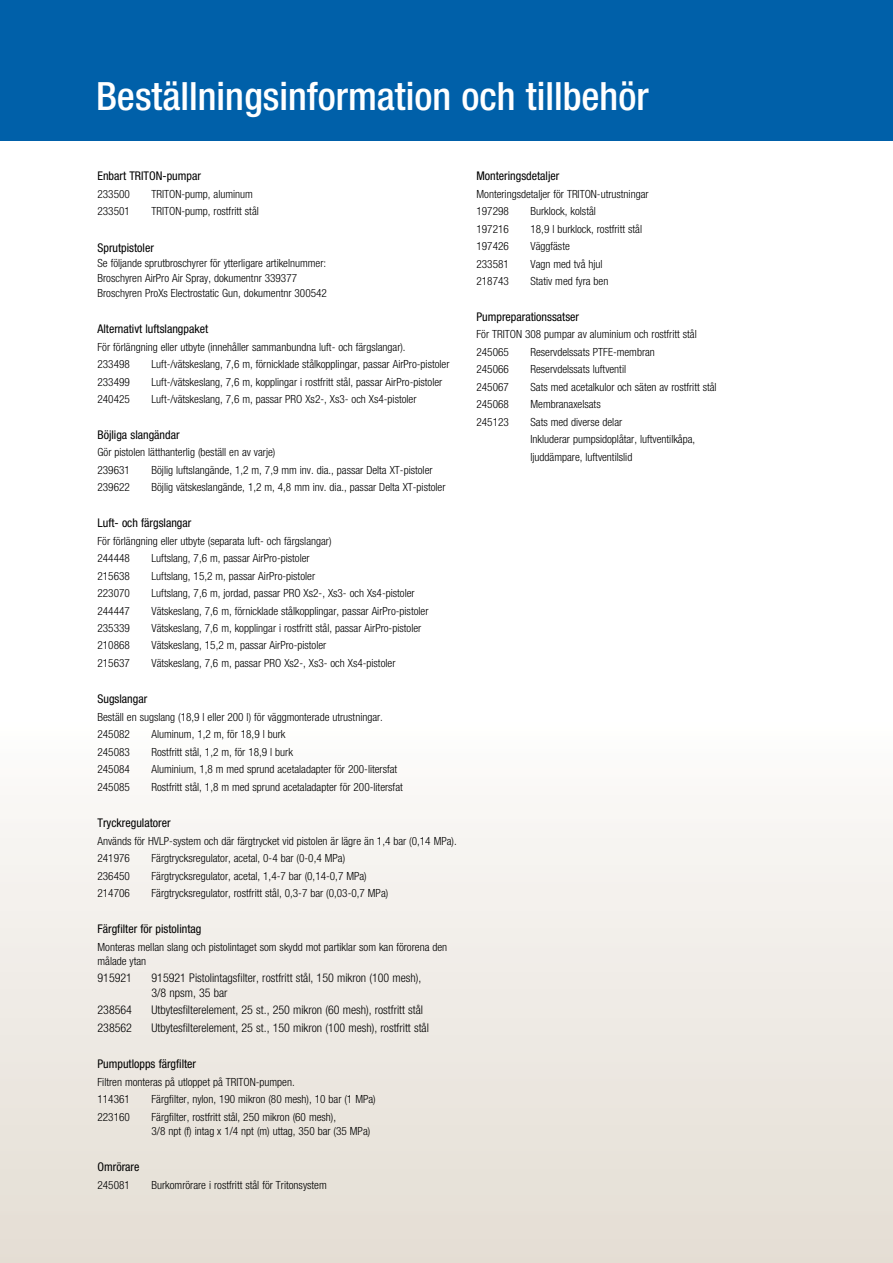
<style>
.page{position:relative;width:893px;height:1263px;background:#fff}
.page>*{position:absolute;margin:0;border:0;box-sizing:border-box;transform-origin:0 0}
.t1{font:500 condensed 39px "Helvetica Neue LT Std";color:#fff}
.t2{font:condensed 12px "Helvetica Neue LT Std";color:#000}
.t3{font:300 condensed 12px/14.2px "Helvetica Neue LT Std";color:#000}
.t4{font:300 condensed 11.25px/17.5px "Helvetica Neue LT Std";color:#000}
</style>
<div class="page">
<div style="left:0;top:716px;width:893px;height:547px;background:linear-gradient(to bottom,#fdfcfc,#e3dcd3)"></div>
<div style="left:0;top:0;width:893px;height:140px;background:#0060a9"></div>
<h1 class="t1" style="left:96px;top:82px;width:554px">Beställningsinformation och tillbehör</h1>
<p class="t2" style="left:98px;top:172px;width:105px">Enbart TRITON-pumpar</p>
<p class="t4" style="left:98px;top:186px;width:34px">233500</p>
<p class="t4" style="left:152px;top:186px;width:103px">TRITON-pump, aluminum</p>
<p class="t4" style="left:98px;top:204px;width:34px">233501</p>
<p class="t4" style="left:152px;top:204px;width:109px">TRITON-pump, rostfritt stål</p>
<p class="t2" style="left:98px;top:243px;width:58px">Sprutpistoler</p>
<p class="t4" style="left:98px;top:256px;width:231px;line-height:15px">Se följande sprutbroschyrer för ytterligare artikelnummer:<br>Broschyren AirPro Air Spray, dokumentnr 339377<br>Broschyren ProXs Electrostatic Gun, dokumentnr 300542</p>
<p class="t2" style="left:98px;top:325px;width:112px">Alternativt luftslangpaket</p>
<p class="t4" style="left:98px;top:339px;width:310px">För förlängning eller utbyte (innehåller sammanbundna luft- och färgslangar).<br>233498</p>
<p class="t4" style="left:152px;top:357px;width:300px">Luft-/vätskeslang, 7,6 m, förnicklade stålkopplingar, passar AirPro-pistoler</p>
<p class="t4" style="left:98px;top:374px;width:34px">233499</p>
<p class="t4" style="left:152px;top:374px;width:292px">Luft-/vätskeslang, 7,6 m, kopplingar i rostfritt stål, passar AirPro-pistoler</p>
<p class="t4" style="left:98px;top:392px;width:34px">240425</p>
<p class="t4" style="left:152px;top:392px;width:267px">Luft-/vätskeslang, 7,6 m, passar PRO Xs2-, Xs3- och Xs4-pistoler</p>
<p class="t2" style="left:98px;top:430px;width:84px">Böjliga slangändar</p>
<p class="t4" style="left:98px;top:445px;width:179px">Gör pistolen lätthanterlig (beställ en av varje)<br>239631</p>
<p class="t4" style="left:152px;top:462px;width:283px">Böjlig luftslangände, 1,2 m, 7,9 mm inv. dia., passar Delta XT-pistoler</p>
<p class="t4" style="left:98px;top:480px;width:34px">239622</p>
<p class="t4" style="left:152px;top:480px;width:296px">Böjlig vätskeslangände, 1,2 m, 4,8 mm inv. dia., passar Delta XT-pistoler</p>
<p class="t2" style="left:98px;top:518px;width:95px">Luft- och färgslangar</p>
<p class="t4" style="left:98px;top:533px;width:236px">För förlängning eller utbyte (separata luft- och färgslangar)<br>244448</p>
<p class="t4" style="left:152px;top:551px;width:160px">Luftslang, 7,6 m, passar AirPro-pistoler</p>
<p class="t4" style="left:98px;top:568px;width:34px">215638</p>
<p class="t4" style="left:152px;top:568px;width:165px">Luftslang, 15,2 m, passar AirPro-pistoler</p>
<p class="t4" style="left:98px;top:586px;width:34px">223070</p>
<p class="t4" style="left:152px;top:586px;width:265px">Luftslang, 7,6 m, jordad, passar PRO Xs2-, Xs3- och Xs4-pistoler</p>
<p class="t4" style="left:98px;top:603px;width:34px">244447</p>
<p class="t4" style="left:152px;top:603px;width:278px">Vätskeslang, 7,6 m, förnicklade stålkopplingar, passar AirPro-pistoler</p>
<p class="t4" style="left:98px;top:621px;width:34px">235339</p>
<p class="t4" style="left:152px;top:621px;width:271px">Vätskeslang, 7,6 m, kopplingar i rostfritt stål, passar AirPro-pistoler</p>
<p class="t4" style="left:98px;top:638px;width:34px">210868</p>
<p class="t4" style="left:152px;top:638px;width:176px">Vätskeslang, 15,2 m, passar AirPro-pistoler</p>
<p class="t4" style="left:98px;top:656px;width:34px">215637</p>
<p class="t4" style="left:152px;top:656px;width:245px">Vätskeslang, 7,6 m, passar PRO Xs2-, Xs3- och Xs4-pistoler</p>
<p class="t2" style="left:98px;top:695px;width:51px">Sugslangar</p>
<p class="t4" style="left:98px;top:709px;width:287px">Beställ en sugslang (18,9 l eller 200 l) för väggmonterade utrustningar.<br>245082</p>
<p class="t4" style="left:152px;top:727px;width:135px">Aluminum, 1,2 m, för 18,9 l burk</p>
<p class="t4" style="left:98px;top:744px;width:34px">245083</p>
<p class="t4" style="left:152px;top:744px;width:143px">Rostfritt stål, 1,2 m, för 18,9 l burk</p>
<p class="t4" style="left:98px;top:762px;width:34px">245084</p>
<p class="t4" style="left:152px;top:762px;width:247px">Aluminium, 1,8 m med sprund acetaladapter för 200-litersfat</p>
<p class="t4" style="left:98px;top:779px;width:34px">245085</p>
<p class="t4" style="left:152px;top:779px;width:253px">Rostfritt stål, 1,8 m med sprund acetaladapter för 200-litersfat</p>
<p class="t2" style="left:98px;top:819px;width:75px">Tryckregulatorer</p>
<p class="t4" style="left:98px;top:833px;width:361px">Används för HVLP-system och där färgtrycket vid pistolen är lägre än 1,4 bar (0,14 MPa).<br>241976</p>
<p class="t4" style="left:152px;top:851px;width:195px">Färgtrycksregulator, acetal, 0-4 bar (0-0,4 MPa)</p>
<p class="t4" style="left:98px;top:868px;width:34px">236450</p>
<p class="t4" style="left:152px;top:868px;width:217px">Färgtrycksregulator, acetal, 1,4-7 bar (0,14-0,7 MPa)</p>
<p class="t4" style="left:98px;top:886px;width:34px">214706</p>
<p class="t4" style="left:152px;top:886px;width:238px">Färgtrycksregulator, rostfritt stål, 0,3-7 bar (0,03-0,7 MPa)</p>
<p class="t2" style="left:98px;top:924px;width:105px">Färgfilter för pistolintag</p>
<p class="t4" style="left:98px;top:941px;width:351px;line-height:14.2px">Monteras mellan slang och pistolintaget som skydd mot partiklar som kan förorena den målade ytan</p>
<p class="t3" style="left:98px;top:972px;width:36px">915921</p>
<p class="t3" style="left:152px;top:972px;width:271px">915921 Pistolintagsfilter, rostfritt stål, 150 mikron (100 mesh),<br>3/8 npsm, 35 bar</p>
<p class="t3" style="left:98px;top:1004px;width:36px">238564</p>
<p class="t3" style="left:152px;top:1004px;width:273px">Utbytesfilterelement, 25 st., 250 mikron (60 mesh), rostfritt stål</p>
<p class="t3" style="left:98px;top:1022px;width:36px">238562</p>
<p class="t3" style="left:152px;top:1022px;width:279px">Utbytesfilterelement, 25 st., 150 mikron (100 mesh), rostfritt stål</p>
<p class="t2" style="left:98px;top:1059px;width:100px">Pumputlopps färgfilter</p>
<p class="t4" style="left:98px;top:1074px;width:199px">Filtren monteras på utloppet på TRITON-pumpen.<br>114361</p>
<p class="t4" style="left:152px;top:1092px;width:226px">Färgfilter, nylon, 190 mikron (80 mesh), 10 bar (1 MPa)</p>
<p class="t4" style="left:98px;top:1109px;width:34px">223160</p>
<p class="t4" style="left:152px;top:1111px;width:220px;line-height:14.2px">Färgfilter, rostfritt stål, 250 mikron (60 mesh),<br>3/8 npt (f) intag x 1/4 npt (m) uttag, 350 bar (35 MPa)</p>
<p class="t2" style="left:98px;top:1163px;width:43px">Omrörare</p>
<p class="t4" style="left:98px;top:1177px;width:34px">245081</p>
<p class="t4" style="left:152px;top:1177px;width:177px">Burkomrörare i rostfritt stål för Tritonsystem</p>
<p class="t2" style="left:476px;top:172px;width:84px">Monteringsdetaljer</p>
<p class="t4" style="left:476px;top:186px;width:174px">Monteringsdetaljer för TRITON-utrustningar<br>197298</p>
<p class="t4" style="left:530px;top:204px;width:67px">Burklock, kolstål</p>
<p class="t4" style="left:476px;top:221px;width:34px">197216</p>
<p class="t4" style="left:530px;top:221px;width:113px">18,9 l burklock, rostfritt stål</p>
<p class="t4" style="left:476px;top:239px;width:34px">197426</p>
<p class="t4" style="left:530px;top:239px;width:41px">Väggfäste</p>
<p class="t4" style="left:476px;top:256px;width:34px">233581</p>
<p class="t4" style="left:530px;top:256px;width:74px">Vagn med två hjul</p>
<p class="t4" style="left:476px;top:274px;width:34px">218743</p>
<p class="t4" style="left:530px;top:274px;width:79px">Stativ med fyra ben</p>
<p class="t2" style="left:476px;top:312px;width:104px">Pumpreparationssatser</p>
<p class="t4" style="left:476px;top:327px;width:222px">För TRITON 308 pumpar av aluminium och rostfritt stål<br>245065</p>
<p class="t4" style="left:530px;top:344px;width:126px">Reservdelssats PTFE-membran</p>
<p class="t4" style="left:476px;top:362px;width:34px">245066</p>
<p class="t4" style="left:530px;top:362px;width:97px">Reservdelssats luftventil</p>
<p class="t4" style="left:476px;top:379px;width:34px">245067</p>
<p class="t4" style="left:530px;top:379px;width:188px">Sats med acetalkulor och säten av rostfritt stål</p>
<p class="t4" style="left:476px;top:397px;width:34px">245068</p>
<p class="t4" style="left:530px;top:397px;width:72px">Membranaxelsats</p>
<p class="t4" style="left:476px;top:414px;width:34px">245123</p>
<p class="t4" style="left:530px;top:414px;width:166px">Sats med diverse delar<br>Inkluderar pumpsidoplåtar, luftventilkåpa, ljuddämpare, luftventilslid</p>
</div>
